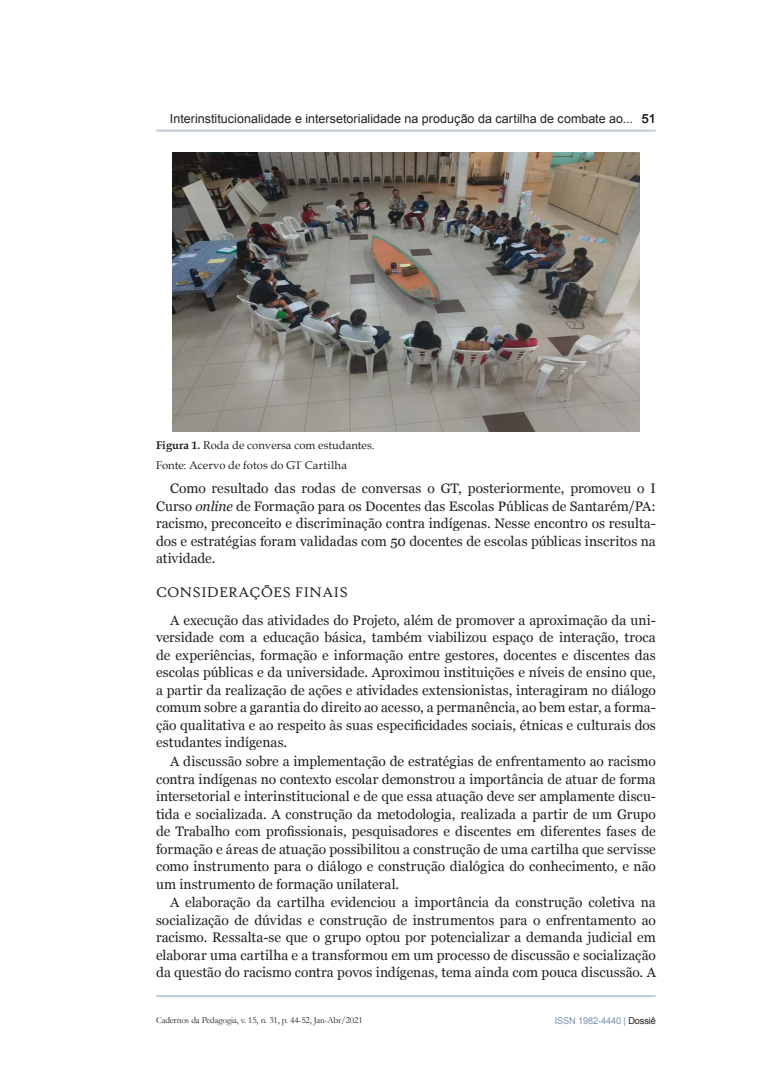
<style>
.page{position:relative;width:780px;height:1088px;background:#fff}
.page>*{position:absolute;margin:0;border:0;box-sizing:border-box;transform-origin:0 0}
.Sub_unidade{font:15px "High Tower Text";color:#231f20}
.paragrafo{font:13.75px/17.5px "Georgia";color:#231f20;text-align:justify}
.t1{font:12.5px "Arial";color:#231f20}
.figura_legenda{font:11.25px "Book Antiqua";color:#231f20}
.figura_fonte{font:11.25px "Book Antiqua";letter-spacing:.005em;color:#231f20}
.t2{font:9.38px "Garamond";letter-spacing:-.015em;color:#231f20}
.t3{font:9.38px "Arial";letter-spacing:-.01em;color:#7a92ab}
.s1{font-weight:700}
.s2{font-style:italic}
.s3{color:#201d1e}
</style>
<div class="page">
<div style="left:155px;top:129px;width:501px;height:5px;background:#fff;opacity:.75"></div>
<div style="left:155px;top:995px;width:501px;height:5px;background:#fff;opacity:.75"></div>
<img style="left:173px;top:152px;width:466px;height:280px">
<p class="t1" style="left:170px;top:110px;width:464px">Interinstitucionalidade e intersetorialidade na produção da cartilha de combate ao...</p>
<p class="t1" style="left:642px;top:110px;width:15px">51</p>
<p class="figura_legenda" style="left:156px;top:437px;width:220px"><span class="s1">Figura 1.</span> Roda de conversa com estudantes.</p>
<p class="figura_fonte" style="left:156px;top:457px;width:192px">Fonte: Acervo de fotos do GT Cartilha</p>
<p class="paragrafo" style="left:156px;top:480px;width:501px;text-indent:14px">Como resultado das rodas de conversas o GT, posteriormente, promoveu o I Curso <span class="s2">online</span> de Formação para os Docentes das Escolas Públicas de Santarém/PA: racismo, preconceito e discriminação contra indígenas. Nesse encontro os resulta&shy;dos e estratégias foram validadas com 50 docentes de escolas públicas inscritos na atividade.</p>
<p class="Sub_unidade" style="left:156px;top:583px;width:194px">CONSIDERAÇÕES FINAIS</p>
<p class="paragrafo" style="left:156px;top:612px;width:501px;text-indent:14px">A execução das atividades do Projeto, além de promover a aproximação da uni&shy;versidade com a educação básica, também viabilizou espaço de interação, troca de experiências, formação e informação entre gestores, docentes e discentes das escolas públicas e da universidade. Aproximou instituições e níveis de ensino que, a partir da realização de ações e atividades extensionistas, interagiram no diálogo comum sobre a garantia do direito ao acesso, a permanência, ao bem estar, a forma&shy;ção qualitativa e ao respeito às suas especificidades sociais, étnicas e culturais dos estudantes indígenas.</p>
<p class="paragrafo" style="left:156px;top:753px;width:501px;text-indent:14px">A discussão sobre a implementação de estratégias de enfrentamento ao racismo contra indígenas no contexto escolar demonstrou a importância de atuar de forma intersetorial e interinstitucional e de que essa atuação deve ser amplamente discu&shy;tida e socializada. A construção da metodologia, realizada a partir de um Grupo de Trabalho com profissionais, pesquisadores e discentes em diferentes fases de formação e áreas de atuação possibilitou a construção de uma cartilha que servisse como instrumento para o diálogo e construção dialógica do conhecimento, e não um instrumento de formação unilateral.</p>
<p class="paragrafo" style="left:156px;top:894px;width:501px;text-indent:14px">A elaboração da cartilha evidenciou a importância da construção coletiva na socialização de dúvidas e construção de instrumentos para o enfrentamento ao racismo. Ressalta-se que o grupo optou por potencializar a demanda judicial em elaborar uma cartilha e a transformou em um processo de discussão e socialização da questão do racismo contra povos indígenas, tema ainda com pouca discussão. A</p>
<p class="t2" style="left:156px;top:1014px;width:208px">Cadernos da Pedagogia, v. 15, n. 31, p. 44-52, Jan-Abr/2021</p>
<p class="t3" style="left:554px;top:1014px;width:103px">ISSN 1982-4440 | <span class="s3">Dossiê</span></p>
</div>
